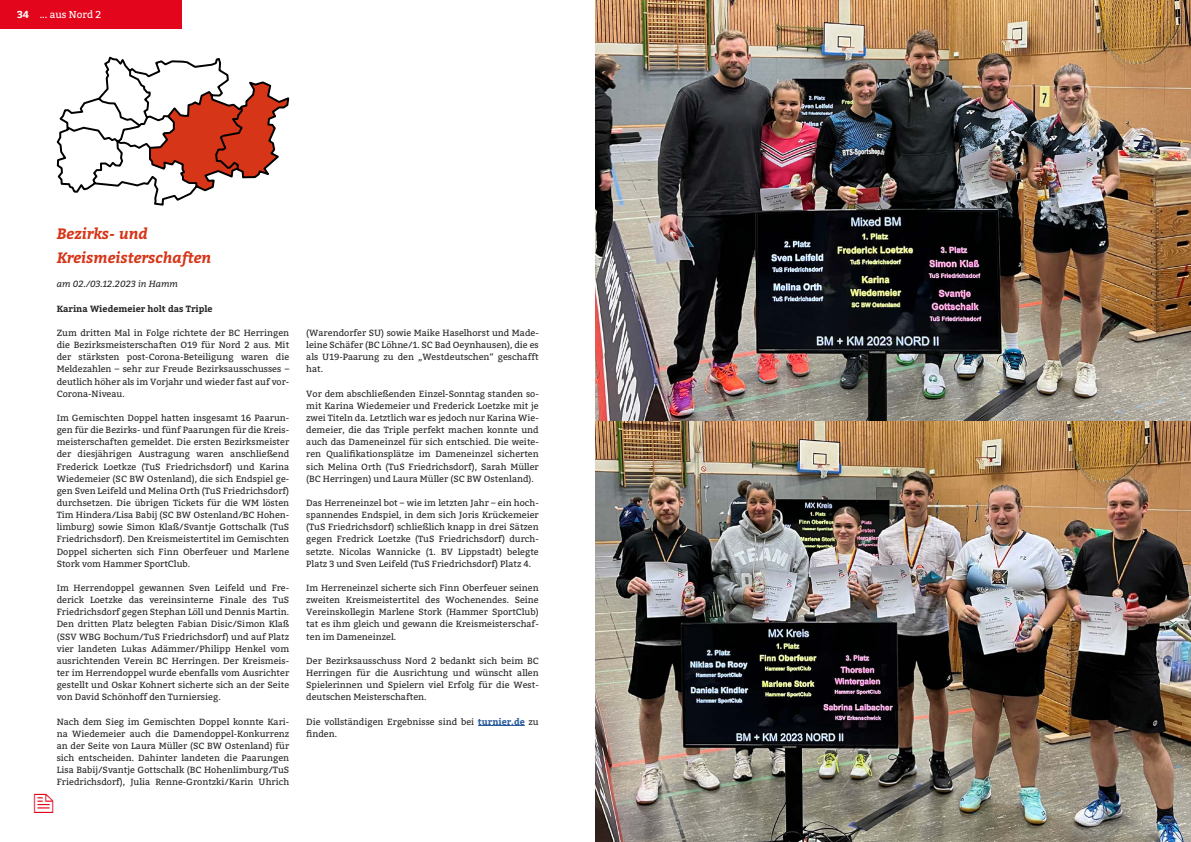
<style>
.page{position:relative;width:1191px;height:842px;background:#fff}
.page>*{position:absolute;margin:0;border:0;box-sizing:border-box;transform-origin:0 0}
.t1{font:italic 700 15px/24.3px "Bitter";color:#d63517}
.t2{font:10px "Bitter";color:#fff}
.t3{font:9px/12.1px "Bitter";color:#282827;text-align:justify}
.t4{font:700 9px "Bitter";color:#282827}
.t5{font:italic 9px "Bitter";color:#282827}
.s1{font-weight:700}
.s2{font-weight:700;color:#275b9b}
</style>
<div class="page">
<svg style="left:57px;top:57px;width:232px;height:149px"></svg>
<hr style="left:478px;top:725px;width:47px;height:1px;background:#275b9b">
<img style="left:595px;top:0;width:596px;height:842px">
<div style="left:0;top:0;width:181px;height:28px;background:#e3051b"></div>
<p class="t2" style="left:40px;top:8px;width:63px">... aus Nord 2</p>
<p class="t2" style="left:17px;top:8px;width:153px"><span class="s1">34</span> Hier steht der Rubrikname</p>
<h1 class="t1" style="left:57px;top:222px;width:156px">Bezirks- und<br>Kreismeisterschaften</h1>
<p class="t5" style="left:57px;top:279px;width:123px">am 02./03.12.2023 in Hamm</p>
<p class="t4" style="left:57px;top:303px;width:157px">Karina Wiedemeier holt das Triple</p>
<p class="t3" style="left:57px;top:327px;width:234px">Zum dritten Mal in Folge richtete der BC Herringen die Bezirksmeisterschaften O19 für Nord 2 aus. Mit der stärksten post-Corona-Beteiligung waren die Meldezahlen – sehr zur Freude Bezirksausschusses – deutlich höher als im Vorjahr und wieder fast auf vor-Corona-Niveau.</p>
<p class="t3" style="left:57px;top:412px;width:234px">Im Gemischten Doppel hatten insgesamt 16 Paarun&shy;gen für die Bezirks- und fünf Paarungen für die Kreis&shy;meisterschaften gemeldet. Die ersten Bezirksmeister der diesjährigen Austragung waren anschließend Frederick Loetkze (TuS Friedrichsdorf) und Karina Wiedemeier (SC BW Ostenland), die sich Endspiel ge&shy;gen Sven Leifeld und Melina Orth (TuS Friedrichsdorf) durchsetzen. Die übrigen Tickets für die WM lösten Tim Hindera/Lisa Babij (SC BW Ostenland/BC Hohen&shy;limburg) sowie Simon Klaß/Svantje Gottschalk (TuS Friedrichsdorf). Den Kreismeistertitel im Gemischten Doppel sicherten sich Finn Oberfeuer und Marlene Stork vom Hammer SportClub.</p>
<p class="t3" style="left:57px;top:582px;width:234px">Im Herrendoppel gewannen Sven Leifeld und Fre&shy;derick Loetzke das vereinsinterne Finale des TuS Friedrichsdorf gegen Stephan Löll und Dennis Martin.<br>Den dritten Platz belegten Fabian Disic/Simon Klaß (SSV WBG Bochum/TuS Friedrichsdorf) und auf Platz vier landeten Lukas Adämmer/Philipp Henkel vom ausrichtenden Verein BC Herringen. Der Kreismeis&shy;ter im Herrendoppel wurde ebenfalls vom Ausrichter gestellt und Oskar Kohnert sicherte sich an der Seite von David Schönhoff den Turniersieg.</p>
<p class="t3" style="left:57px;top:715px;width:234px">Nach dem Sieg im Gemischten Doppel konnte Kari&shy;na Wiedemeier auch die Damendoppel-Konkurrenz an der Seite von Laura Müller (SC BW Ostenland) für sich entscheiden. Dahinter landeten die Paarungen Lisa Babij/Svantje Gottschalk (BC Hohenlimburg/TuS Friedrichsdorf), Julia Renne-Grontzki/Karin Uhrich</p>
<p class="t3" style="left:306px;top:327px;width:234px">(Warendorfer SU) sowie Maike Haselhorst und Made&shy;leine Schäfer (BC Löhne/1. SC Bad Oeynhausen), die es als U19-Paarung zu den „Westdeutschen“ geschafft hat.</p>
<p class="t3" style="left:306px;top:388px;width:234px">Vor dem abschließenden Einzel-Sonntag standen so&shy;mit Karina Wiedemeier und Frederick Loetzke mit je zwei Titeln da. Letztlich war es jedoch nur Karina Wie&shy;demeier, die das Triple perfekt machen konnte und auch das Dameneinzel für sich entschied. Die weite&shy;ren Qualifikationsplätze im Dameneinzel sicherten sich Melina Orth (TuS Friedrichsdorf), Sarah Müller (BC Herringen) und Laura Müller (SC BW Ostenland).</p>
<p class="t3" style="left:306px;top:497px;width:234px">Das Herreneinzel bot – wie im letzten Jahr – ein hoch&shy;spannendes Endspiel, in dem sich Joris Krückemeier (TuS Friedrichsdorf) schließlich knapp in drei Sätzen gegen Fredrick Loetzke (TuS Friedrichsdorf) durch&shy;setzte. Nicolas Wannicke (1. BV Lippstadt) belegte Platz 3 und Sven Leifeld (TuS Friedrichsdorf) Platz 4.</p>
<p class="t3" style="left:306px;top:582px;width:234px">Im Herreneinzel sicherte sich Finn Oberfeuer seinen zweiten Kreismeistertitel des Wochenendes. Seine Vereinskollegin Marlene Stork (Hammer SportClub) tat es ihm gleich und gewann die Kreismeisterschaf&shy;ten im Dameneinzel.</p>
<p class="t3" style="left:306px;top:655px;width:234px">Der Bezirksausschuss Nord 2 bedankt sich beim BC Herringen für die Ausrichtung und wünscht allen Spielerinnen und Spielern viel Erfolg für die West&shy;deutschen Meisterschaften.</p>
<p class="t3" style="left:306px;top:715px;width:234px">Die vollständigen Ergebnisse sind bei <span class="s2">turnier.de</span> zu finden.</p>
</div>
